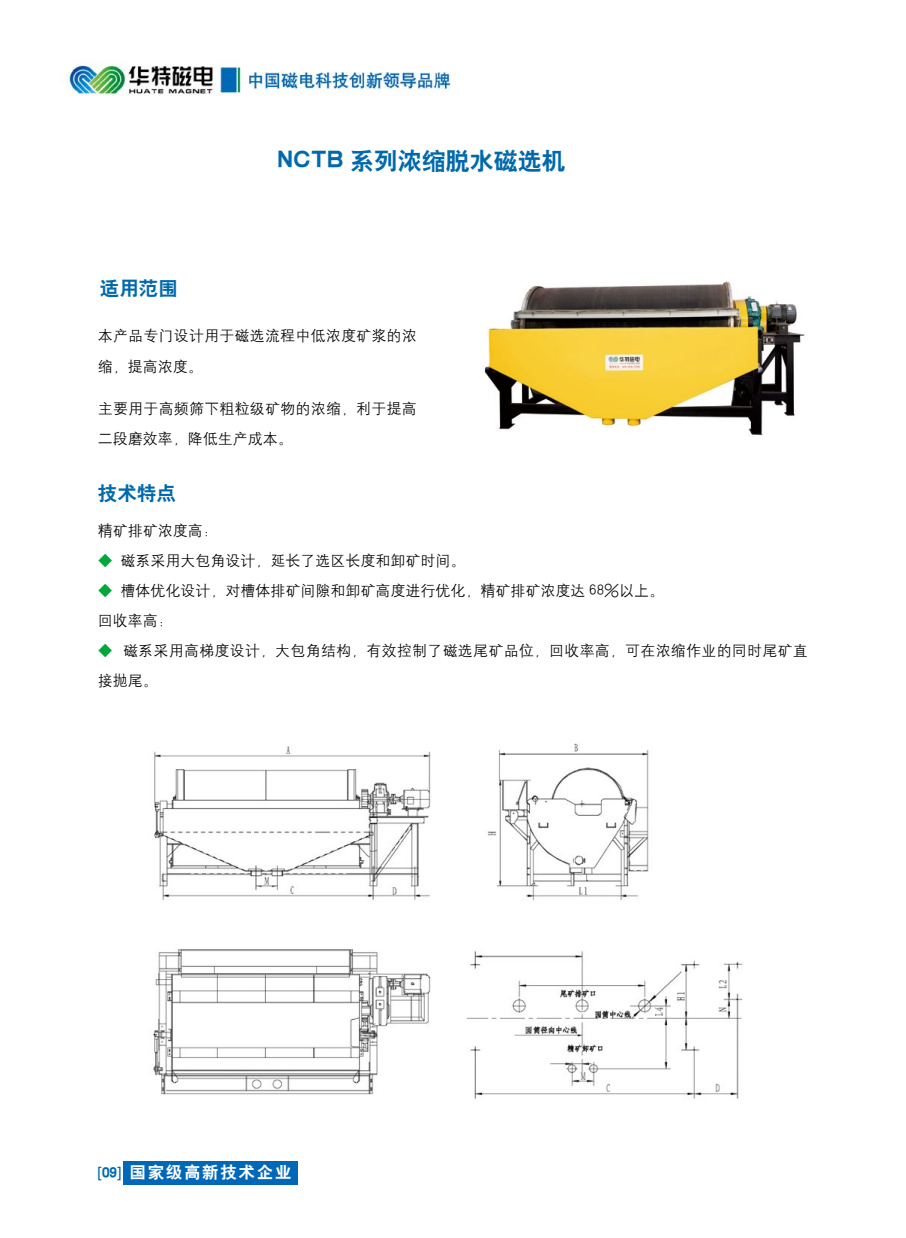
<style>
.page{position:relative;width:906px;height:1238px;background:#fff}
.page>*{position:absolute;margin:0;border:0;box-sizing:border-box;transform-origin:0 0}
.t1{font:24px "H Yb 2 gj";color:#0069ac}
.t2{font:19.5px "H Yb 2 gj";color:#0069ac}
.t3{font:16.5px "H Yb 2 gj";letter-spacing:.1em;color:#fff}
.t4{font:15px/30px "H Yg 2 gj";letter-spacing:.015em;color:#000}
.s1{color:#00a73b}
.s2{font-size:15px;color:#0069ac}
</style>
<div class="page">
<img style="left:63px;top:61px;width:388px;height:1124px">
<div style="left:123px;top:1161px;width:175px;height:23px;background:#0068b7"></div>
<img style="left:484px;top:281px;width:321px;height:155px">
<img style="left:143px;top:733px;width:600px;height:373px">
<h2 class="t2" style="left:100px;top:279px;width:79px">适用范围</h2>
<h1 class="t1" style="left:277px;top:149px;width:290px">NCTB 系列浓缩脱水磁选机</h1>
<p class="t4" style="left:98px;top:321px;width:320px">本产品专门设计用于磁选流程中低浓度矿浆的浓缩，提高浓度。</p>
<p class="t4" style="left:98px;top:394px;width:320px">主要用于高频筛下粗粒级矿物的浓缩，利于提高二段磨效率，降低生产成本。</p>
<h2 class="t2" style="left:98px;top:483px;width:79px">技术特点</h2>
<p class="t4" style="left:98px;top:515px;width:121px">精矿排矿浓度高：</p>
<p class="t4" style="left:98px;top:545px;width:369px"><span class="s1">◆</span> 磁系采用大包角设计，延长了选区长度和卸矿时间。</p>
<p class="t4" style="left:98px;top:575px;width:568px"><span class="s1">◆</span> 槽体优化设计，对槽体排矿间隙和卸矿高度进行优化，精矿排矿浓度达 68％以上。回收率高：</p>
<p class="t4" style="left:98px;top:635px;width:711px"><span class="s1">◆</span> 磁系采用高梯度设计，大包角结构，有效控制了磁选尾矿品位，回收率高，可在浓缩作业的同时尾矿直接抛尾。</p>
<p class="t3" style="left:98px;top:1164px;width:195px"><span class="s2">[09]</span> 国家级高新技术企业</p>
</div>
